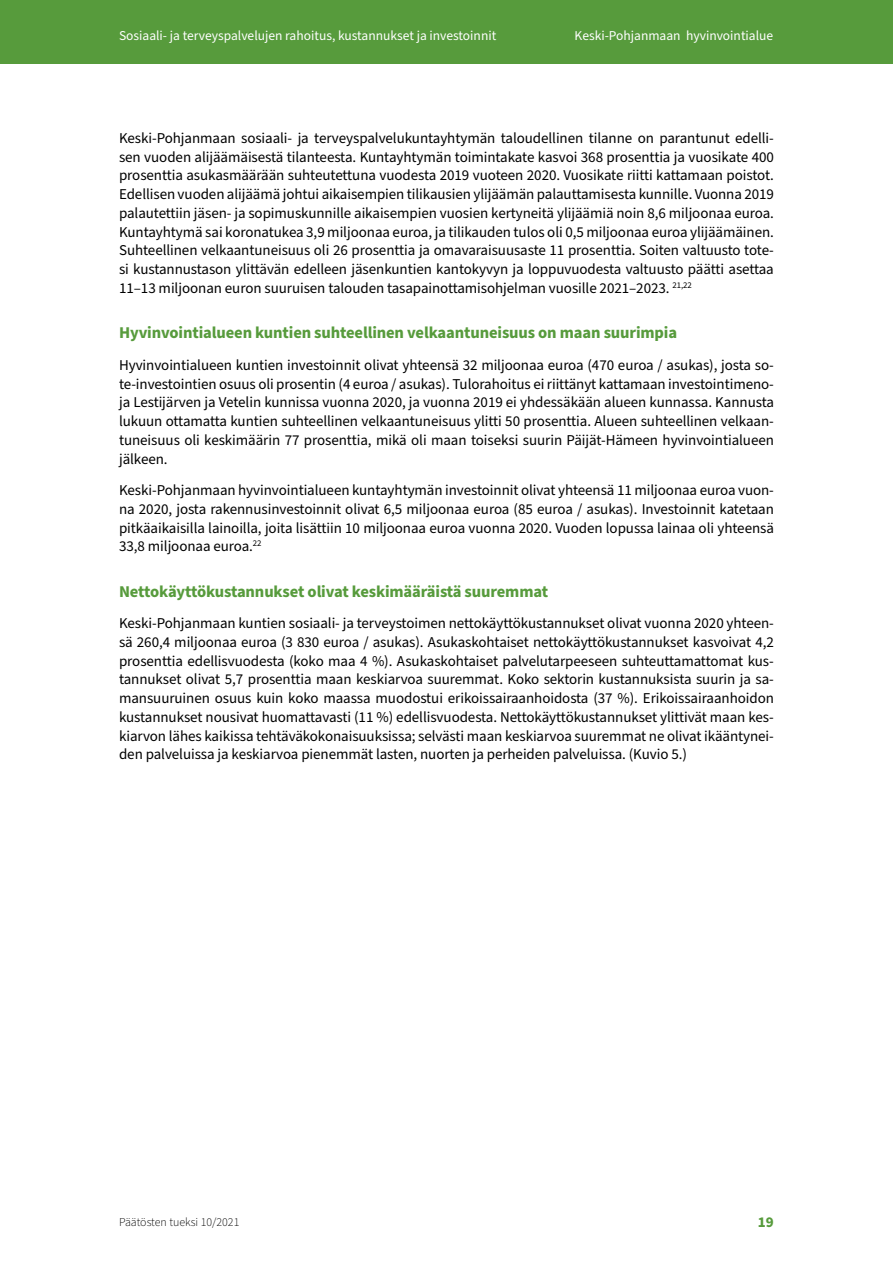
<style>
.page{position:relative;width:893px;height:1263px;background:#fff}
.page>*{position:absolute;margin:0;border:0;box-sizing:border-box;transform-origin:0 0}
.Otsikko_3{font:700 16.5px "Source Sans Pro";letter-spacing:-.01em;color:#579b3c}
.Leipis{font:15px/18.8px "Source Sans Pro";letter-spacing:-.005em;color:#000;text-align:justify}
.t1{font:700 15px "Source Sans Pro";color:#579b3c}
.t2{font:13.5px "Source Sans Pro";color:#fff}
.t3{font:300 12px "Source Sans Pro";color:#000}
</style>
<div class="page">
<div style="left:0;top:0;width:893px;height:64px;background:#579b3c"></div>
<hr style="left:0;top:0;width:1px;height:65px;background:#579b3c">
<p class="t2" style="left:119px;top:27px;width:379px">Sosiaali- ja terveyspalvelujen rahoitus, kustannukset ja investoinnit</p>
<p class="t2" style="left:575px;top:27px;width:200px">Keski-Pohjanmaan hyvinvointialue</p>
<p class="Leipis" style="left:119px;top:129px;width:656px">Keski-Pohjanmaan sosiaali- ja terveyspalvelukuntayhtymän taloudellinen tilanne on parantunut edelli&shy;sen vuoden alijäämäisestä tilanteesta. Kuntayhtymän toimintakate kasvoi 368 prosenttia ja vuosikate 400 prosenttia asukasmäärään suhteutettuna vuodesta 2019 vuoteen 2020. Vuosikate riitti kattamaan poistot.<br>Edellisen vuoden alijäämä johtui aikaisempien tilikausien ylijäämän palauttamisesta kunnille. Vuonna 2019 palautettiin jäsen- ja sopimuskunnille aikaisempien vuosien kertyneitä ylijäämiä noin 8,6 miljoonaa euroa.<br>Kuntayhtymä sai koronatukea 3,9 miljoonaa euroa, ja tilikauden tulos oli 0,5 miljoonaa euroa ylijäämäinen.<br>Suhteellinen velkaantuneisuus oli 26 prosenttia ja omavaraisuusaste 11 prosenttia. Soiten valtuusto tote&shy;si kustannustason ylittävän edelleen jäsenkuntien kantokyvyn ja loppuvuodesta valtuusto päätti asettaa 11–13 miljoonan euron suuruisen talouden tasapainottamisohjelman vuosille 2021–2023. <sup>21,22</sup></p>
<h3 class="Otsikko_3" style="left:119px;top:322px;width:560px">Hyvinvointialueen kuntien suhteellinen velkaantuneisuus on maan suurimpia</h3>
<p class="Leipis" style="left:119px;top:356px;width:656px">Hyvinvointialueen kuntien investoinnit olivat yhteensä 32 miljoonaa euroa (470 euroa / asukas), josta so&shy;te-investointien osuus oli prosentin (4 euroa / asukas). Tulorahoitus ei riittänyt kattamaan investointimeno&shy;ja Lestijärven ja Vetelin kunnissa vuonna 2020, ja vuonna 2019 ei yhdessäkään alueen kunnassa. Kannusta lukuun ottamatta kuntien suhteellinen velkaantuneisuus ylitti 50 prosenttia. Alueen suhteellinen velkaan&shy;tuneisuus oli keskimäärin 77 prosenttia, mikä oli maan toiseksi suurin Päijät-Hämeen hyvinvointialueen jälkeen.</p>
<p class="Leipis" style="left:119px;top:481px;width:656px">Keski-Pohjanmaan hyvinvointialueen kuntayhtymän investoinnit olivat yhteensä 11 miljoonaa euroa vuon&shy;na 2020, josta rakennusinvestoinnit olivat 6,5 miljoonaa euroa (85 euroa / asukas). Investoinnit katetaan pitkäaikaisilla lainoilla, joita lisättiin 10 miljoonaa euroa vuonna 2020. Vuoden lopussa lainaa oli yhteensä 33,8 miljoonaa euroa.<sup>22</sup></p>
<h3 class="Otsikko_3" style="left:119px;top:580px;width:431px">Nettokäyttökustannukset olivat keskimääräistä suuremmat</h3>
<p class="Leipis" style="left:119px;top:614px;width:656px">Keski-Pohjanmaan kuntien sosiaali- ja terveystoimen nettokäyttökustannukset olivat vuonna 2020 yhteen&shy;sä 260,4 miljoonaa euroa (3 830 euroa / asukas). Asukaskohtaiset nettokäyttökustannukset kasvoivat 4,2 prosenttia edellisvuodesta (koko maa 4 %). Asukaskohtaiset palvelutarpeeseen suhteuttamattomat kus&shy;tannukset olivat 5,7 prosenttia maan keskiarvoa suuremmat. Koko sektorin kustannuksista suurin ja sa&shy;mansuuruinen osuus kuin koko maassa muodostui erikoissairaanhoidosta (37 %). Erikoissairaanhoidon kustannukset nousivat huomattavasti (11 %) edellisvuodesta. Nettokäyttökustannukset ylittivät maan kes&shy;kiarvon lähes kaikissa tehtäväkokonaisuuksissa; selvästi maan keskiarvoa suuremmat ne olivat ikääntynei&shy;den palveluissa ja keskiarvoa pienemmät lasten, nuorten ja perheiden palveluissa. (Kuvio 5.)</p>
<p class="t3" style="left:119px;top:1214px;width:122px">Päätösten tueksi 10/2021</p>
<p class="t1" style="left:758px;top:1212px;width:17px">19</p>
</div>
